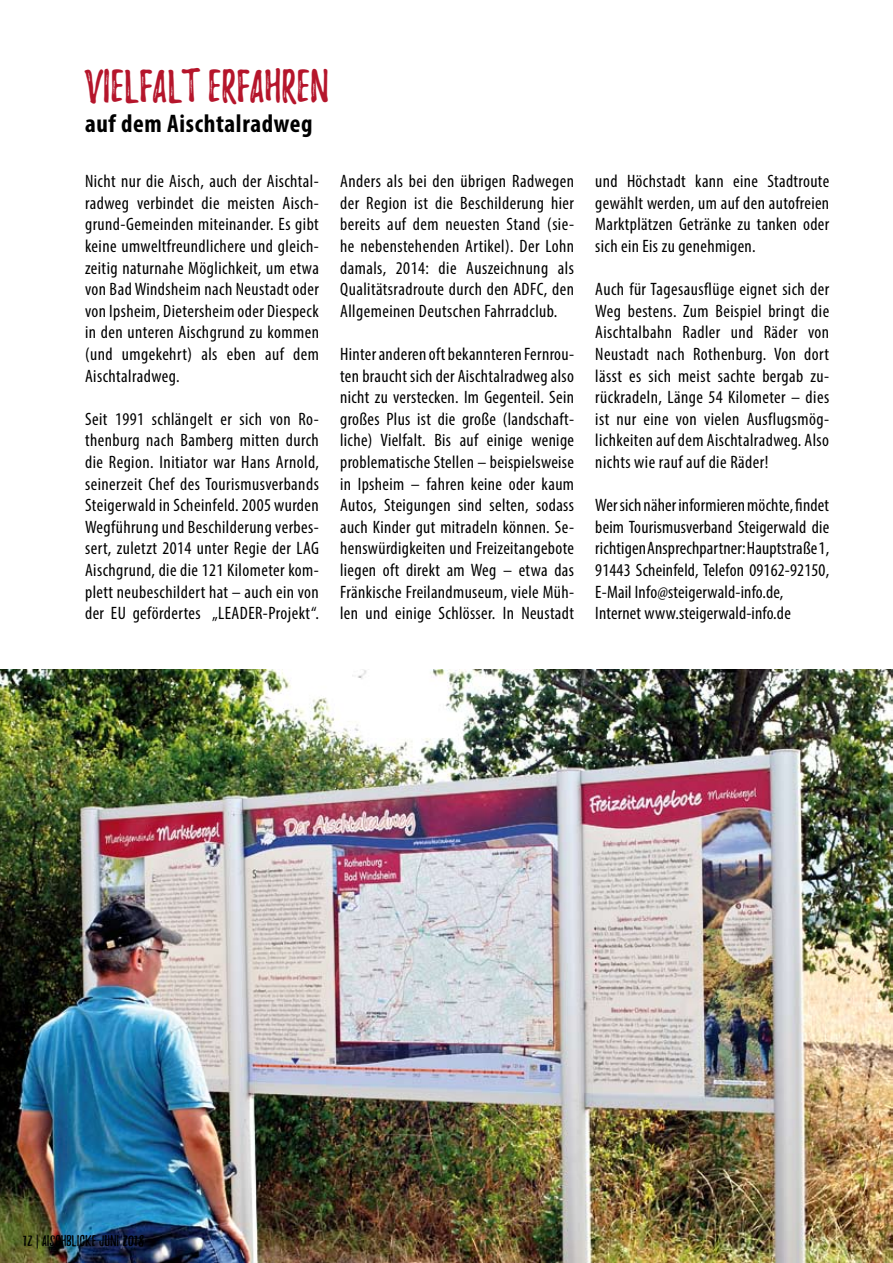
<style>
.page{position:relative;width:893px;height:1263px;background:#fff}
.page>*{position:absolute;margin:0;border:0;box-sizing:border-box;transform-origin:0 0}
.t1{font:40.5px "Playlist Caps";color:#b5152b}
.t2{font:700 condensed 25.5px "Myriad Pro";letter-spacing:.025em;color:#000}
.t3{font:condensed 18px/21.6px "Myriad Pro";letter-spacing:.02em;color:#000;text-align:justify}
.t4{font:13.5px "Playlist Caps";color:#000}
</style>
<div class="page">
<img style="left:0;top:669px;width:893px;height:594px">
<svg style="left:37px;top:1234px;width:1px;height:14px"></svg>
<h1 class="t1" style="left:85px;top:67px;width:246px">VIELFALT ERFAHREN</h1>
<h2 class="t2" style="left:85px;top:108px;width:229px">auf dem Aischtalradweg</h2>
<p class="t3" style="left:85px;top:170px;width:235px">Nicht nur die Aisch, auch der Aischtal&shy;radweg verbindet die meisten Aisch&shy;grund-Gemeinden miteinander. Es gibt keine umweltfreundlichere und gleich&shy;zeitig naturnahe Möglichkeit, um etwa von Bad Windsheim nach Neustadt oder von Ipsheim, Dietersheim oder Diespeck in den unteren Aischgrund zu kommen (und umgekehrt) als eben auf dem Aischtalradweg.</p>
<p class="t3" style="left:85px;top:408px;width:235px">Seit 1991 schlängelt er sich von Ro&shy;thenburg nach Bamberg mitten durch die Region. Initiator war Hans Arnold, seinerzeit Chef des Tourismusverbands Steigerwald in Scheinfeld. 2005 wurden Wegführung und Beschilderung verbes&shy;sert, zuletzt 2014 unter Regie der LAG Aischgrund, die die 121 Kilometer kom&shy;plett neubeschildert hat – auch ein von der EU gefördertes „LEADER-Projekt“.</p>
<p class="t3" style="left:340px;top:170px;width:235px">Anders als bei den übrigen Radwegen der Region ist die Beschilderung hier bereits auf dem neuesten Stand (sie&shy;he nebenstehenden Artikel). Der Lohn damals, 2014: die Auszeichnung als Qualitätsradroute durch den ADFC, den Allgemeinen Deutschen Fahrradclub.</p>
<p class="t3" style="left:340px;top:343px;width:235px">Hinter anderen oft bekannteren Fernrou&shy;ten braucht sich der Aischtalradweg also nicht zu verstecken. Im Gegenteil. Sein großes Plus ist die große (landschaft&shy;liche) Vielfalt. Bis auf einige wenige problematische Stellen – beispielsweise in Ipsheim – fahren keine oder kaum Autos, Steigungen sind selten, sodass auch Kinder gut mitradeln können. Se&shy;henswürdigkeiten und Freizeitangebote liegen oft direkt am Weg – etwa das Fränkische Freilandmuseum, viele Müh&shy;len und einige Schlösser. In Neustadt</p>
<p class="t3" style="left:595px;top:170px;width:235px">und Höchstadt kann eine Stadtroute gewählt werden, um auf den autofreien Marktplätzen Getränke zu tanken oder sich ein Eis zu genehmigen.</p>
<p class="t3" style="left:595px;top:278px;width:235px">Auch für Tagesausflüge eignet sich der Weg bestens. Zum Beispiel bringt die Aischtalbahn Radler und Räder von Neustadt nach Rothenburg. Von dort lässt es sich meist sachte bergab zu&shy;rückradeln, Länge 54 Kilometer – dies ist nur eine von vielen Ausflugsmög&shy;lichkeiten auf dem Aischtalradweg. Also nichts wie rauf auf die Räder!</p>
<p class="t3" style="left:595px;top:494px;width:235px;text-align:left">Wer sich näher informieren möchte, findet beim Tourismusverband Steigerwald die richtigen Ansprechpartner: Hauptstraße 1, 91443 Scheinfeld, Telefon 09162-92150, E-Mail Info@steigerwald-info.de, Internet www.steigerwald-info.de</p>
<p class="t4" style="left:23px;top:1234px;width:123px">12 AISCHBLICKE JUNI 2018</p>
</div>
